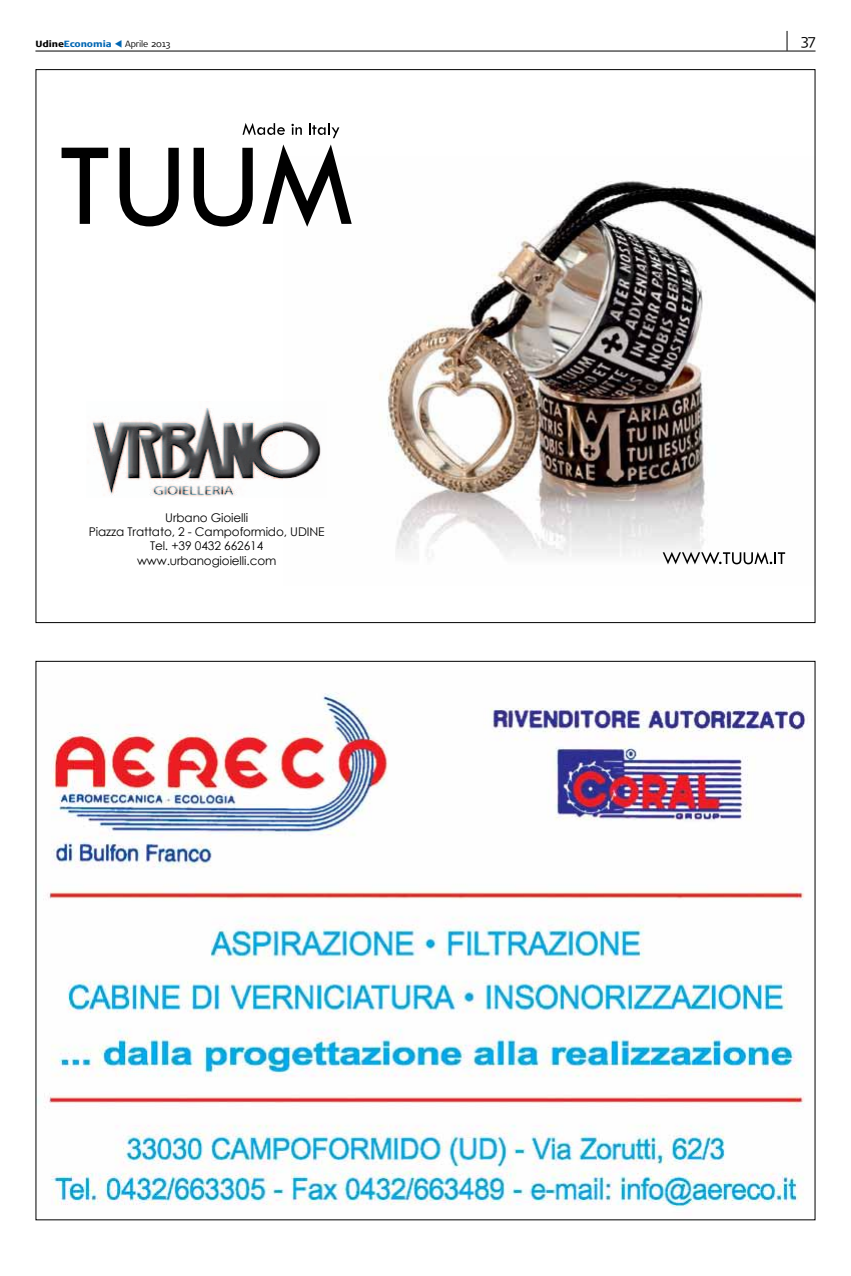
<style>
.page{position:relative;width:851px;height:1276px;background:#fff}
.page>*{position:absolute;margin:0;border:0;box-sizing:border-box;transform-origin:0 0}
.t1{font:300 15px "Signa Normal";color:#000}
.t2{font:12px/14.4px "Century Gothic";letter-spacing:-.01em;color:#000;text-align:center}
.t3{font:300 9px "Signa Normal";letter-spacing:-.01em;color:#000}
.s1{font-weight:900}
.s2{font-weight:900;color:#0066b3}
.s3{color:#0066b3}
</style>
<div class="page">
<hr style="left:35px;top:51px;width:780px;height:1px;background:#000">
<svg style="left:786px;top:31px;width:1px;height:20px"></svg>
<img style="left:35px;top:661px;width:771px;height:559px">
<img style="left:351px;top:180px;width:462px;height:385px">
<svg style="left:662px;top:552px;width:123px;height:12px"></svg>
<svg style="left:62px;top:148px;width:46px;height:76px"></svg>
<svg style="left:119px;top:148px;width:134px;height:78px"></svg>
<svg style="left:262px;top:144px;width:89px;height:83px"></svg>
<svg style="left:242px;top:123px;width:43px;height:12px"></svg>
<svg style="left:291px;top:124px;width:11px;height:11px"></svg>
<svg style="left:309px;top:123px;width:30px;height:15px"></svg>
<img style="left:92px;top:408px;width:229px;height:89px">
<p class="t3" style="left:35px;top:39px;width:136px"><span class="s1">Udine</span><span class="s2">Economia</span> <span class="s3">▼</span> Aprile 2013</p>
<p class="t1" style="left:800px;top:31px;width:17px">37</p>
<p class="t2" style="left:89px;top:510px;width:237px">Urbano Gioielli<br>Piazza Trattato, 2 - Campoformido, UDINE<br>Tel. +39 0432 662614 www.urbanogioielli.com</p>
</div>
